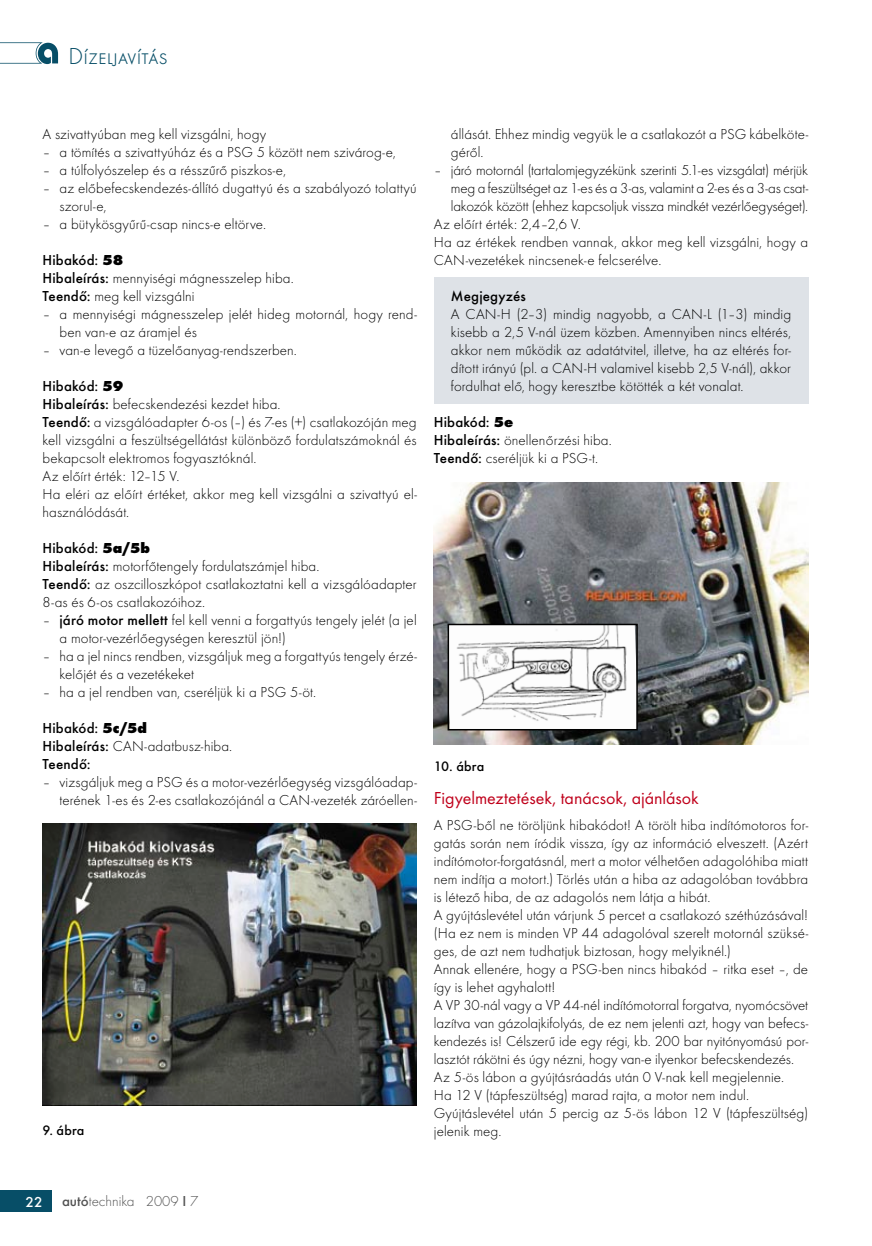
<style>
.page{position:relative;width:872px;height:1246px;background:#fff}
.page>*{position:absolute;margin:0;border:0;box-sizing:border-box;transform-origin:0 0}
.t1{font:300 24px "Futura TOT";color:#074e67}
.t2{font:18px "Futura TOT Boo";color:#c0001b}
.t3{font:300 15px/18px "Futura TOT";letter-spacing:.005em;color:#000}
.t4{font:300 15px "Futura TOT";letter-spacing:-.015em;color:#000}
.t5{font:500 15px/18px "Futura TOT";letter-spacing:.01em;color:#000}
.t6{font:300 15px "Futura TOT";color:#535353}
.t7{font:500 15px "Futura TOT";color:#fff}
.t8{font:500 14.25px "Futura TOT";letter-spacing:.015em;color:#000}
.s1{font-weight:500}
.s2{font-weight:700;font-stretch:expanded}
.s3{font-weight:300}
</style>
<div class="page">
<div style="left:0;top:1191px;width:51px;height:21px;background:#074e67"></div>
<svg style="left:0;top:42px;width:58px;height:22px"></svg>
<div style="left:434px;top:277px;width:374px;height:127px;background:#dee2e7"></div>
<img style="left:43px;top:824px;width:374px;height:282px">
<img style="left:434px;top:483px;width:374px;height:262px">
<img style="left:450px;top:627px;width:185px;height:100px">
<div style="left:447px;top:624px;width:191px;height:106px;border:2px solid #000"></div>
<p class="t1" style="left:68px;top:43px;width:101px">Dízeljavítás</p>
<p class="t3" style="left:43px;top:125px;width:225px">A szivattyúban meg kell vizsgálni, hogy</p>
<p class="t3" style="left:43px;top:143px;width:355px">– a tömítés a szivattyúház és a PSG 5 között nem szivárog-e,</p>
<p class="t3" style="left:43px;top:161px;width:245px">– a túlfolyószelep és a résszűrő piszkos-e,</p>
<p class="t3" style="left:60px;top:179px;width:359px;text-indent:-17px">– az előbefecskendezés-állító dugattyú és a szabályozó tolattyú szorul-e,</p>
<p class="t3" style="left:43px;top:215px;width:225px">– a bütykösgyűrű-csap nincs-e eltörve.</p>
<p class="t3" style="left:43px;top:251px;width:253px"><span class="s1">Hibakód:</span> <span class="s2">58<br></span><span class="s1">Hibaleírás:</span> mennyiségi mágnesszelep hiba.<br><span class="s1">Teendő:</span> meg kell vizsgálni</p>
<p class="t3" style="left:60px;top:305px;width:359px;text-indent:-17px">– a mennyiségi mágnesszelep jelét hideg motornál, hogy rend&shy;ben van-e az áramjel és</p>
<p class="t3" style="left:43px;top:341px;width:256px">– van-e levegő a tüzelőanyag-rendszerben.</p>
<p class="t3" style="left:43px;top:377px;width:376px"><span class="s1">Hibakód:</span> <span class="s2">59<br></span><span class="s1">Hibaleírás:</span> befecskendezési kezdet hiba.<br><span class="s1">Teendő:</span> a vizsgálóadapter 6-os (–) és 7-es (+) csatlakozóján meg kell vizsgálni a feszültségellátást különböző fordulatszámoknál és bekapcsolt elektromos fogyasztóknál.<br>Az előírt érték: 12–15 V.<br>Ha eléri az előírt értéket, akkor meg kell vizsgálni a szivattyú el&shy;használódását.</p>
<p class="t3" style="left:43px;top:539px;width:376px"><span class="s1">Hibakód:</span> <span class="s2">5a/5b<br></span><span class="s1">Hibaleírás:</span> motorfőtengely fordulatszámjel hiba.<br><span class="s1">Teendő:</span> az oszcilloszkópot csatlakoztatni kell a vizsgálóadapter 8-as és 6-os csatlakozóihoz.</p>
<p class="t3" style="left:60px;top:611px;width:359px;text-indent:-17px">– <span class="s1">járó motor mellett</span> fel kell venni a forgattyús tengely jelét (a jel a motor-vezérlőegységen keresztül jön!)</p>
<p class="t3" style="left:60px;top:647px;width:359px;text-indent:-17px">– ha a jel nincs rendben, vizsgáljuk meg a forgattyús tengely érzé&shy;kelőjét és a vezetékeket</p>
<p class="t3" style="left:43px;top:683px;width:275px">– ha a jel rendben van, cseréljük ki a PSG 5-öt.</p>
<p class="t5" style="left:43px;top:719px;width:191px">Hibakód: <span class="s2">5c/5d<br></span>Hibaleírás: <span class="s3">CAN-adatbusz-hiba.<br></span>Teendő:</p>
<p class="t3" style="left:43px;top:773px;width:376px;text-align:right">– vizsgáljuk meg a PSG és a motor-vezérlőegység vizsgálóadap&shy;terének 1-es és 2-es csatlakozójánál a CAN-vezeték záróellen-</p>
<p class="t8" style="left:43px;top:1122px;width:43px">9. ábra</p>
<p class="t3" style="left:451px;top:125px;width:359px">állását. Ehhez mindig vegyük le a csatlakozót a PSG kábelköte&shy;géről.</p>
<p class="t4" style="left:434px;top:161px;width:376px">– járó motornál (tartalomjegyzékünk szerinti 5.1-es vizsgálat) mérjük</p>
<p class="t4" style="left:451px;top:179px;width:359px">meg a feszültséget az 1-es és a 3-as, valamint a 2-es és a 3-as csat-</p>
<p class="t4" style="left:451px;top:197px;width:359px">lakozók között (ehhez kapcsoljuk vissza mindkét vezérlőegységet).</p>
<p class="t3" style="left:434px;top:215px;width:148px">Az előírt érték: 2,4–2,6 V.</p>
<p class="t3" style="left:434px;top:233px;width:376px">Ha az értékek rendben vannak, akkor meg kell vizsgálni, hogy a</p>
<p class="t3" style="left:434px;top:251px;width:229px">CAN-vezetékek nincsenek-e felcserélve.</p>
<p class="t3" style="left:451px;top:287px;width:342px"><span class="s1">Megjegyzés<br></span>A CAN-H (2–3) mindig nagyobb, a CAN-L (1–3) mindig kisebb a 2,5 V-nál üzem közben. Amennyiben nincs eltérés, akkor nem működik az adatátvitel, illetve, ha az eltérés for&shy;dított irányú (pl. a CAN-H valamivel kisebb 2,5 V-nál), akkor fordulhat elő, hogy keresztbe kötötték a két vonalat.</p>
<p class="t3" style="left:434px;top:413px;width:179px"><span class="s1">Hibakód:</span> <span class="s2">5e<br></span><span class="s1">Hibaleírás:</span> önellenőrzési hiba.<br><span class="s1">Teendő:</span> cseréljük ki a PSG-t.</p>
<p class="t8" style="left:434px;top:758px;width:52px">10. ábra</p>
<p class="t2" style="left:434px;top:787px;width:266px">Figyelmeztetések, tanácsok, ajánlások</p>
<p class="t3" style="left:434px;top:816px;width:376px">A PSG-ből ne töröljünk hibakódot! A törölt hiba indítómotoros for&shy;gatás során nem íródik vissza, így az információ elveszett. (Azért indítómotor-forgatásnál, mert a motor vélhetően adagolóhiba miatt nem indítja a motort.) Törlés után a hiba az adagolóban továbbra is létező hiba, de az adagolós nem látja a hibát.<br>A gyújtáslevétel után várjunk 5 percet a csatlakozó széthúzásával! (Ha ez nem is minden VP 44 adagolóval szerelt motornál szüksé&shy;ges, de azt nem tudhatjuk biztosan, hogy melyiknél.)<br>Annak ellenére, hogy a PSG-ben nincs hibakód – ritka eset –, de így is lehet agyhalott!<br>A VP 30-nál vagy a VP 44-nél indítómotorral forgatva, nyomócsövet lazítva van gázolajkifolyás, de ez nem jelenti azt, hogy van befecs&shy;kendezés is! Célszerű ide egy régi, kb. 200 bar nyitónyomású por&shy;lasztót rákötni és úgy nézni, hogy van-e ilyenkor befecskendezés.<br>Az 5-ös lábon a gyújtásráadás után 0 V-nak kell megjelennie.<br>Ha 12 V (tápfeszültség) marad rajta, a motor nem indul.<br>Gyújtáslevétel után 5 percig az 5-ös lábon 12 V (tápfeszültség) jelenik meg.</p>
<p class="t7" style="left:26px;top:1193px;width:19px">22</p>
<p class="t6" style="left:62px;top:1193px;width:138px"><span class="s1">autó</span>technika 2009 <span class="s1">I</span> 7</p>
</div>
